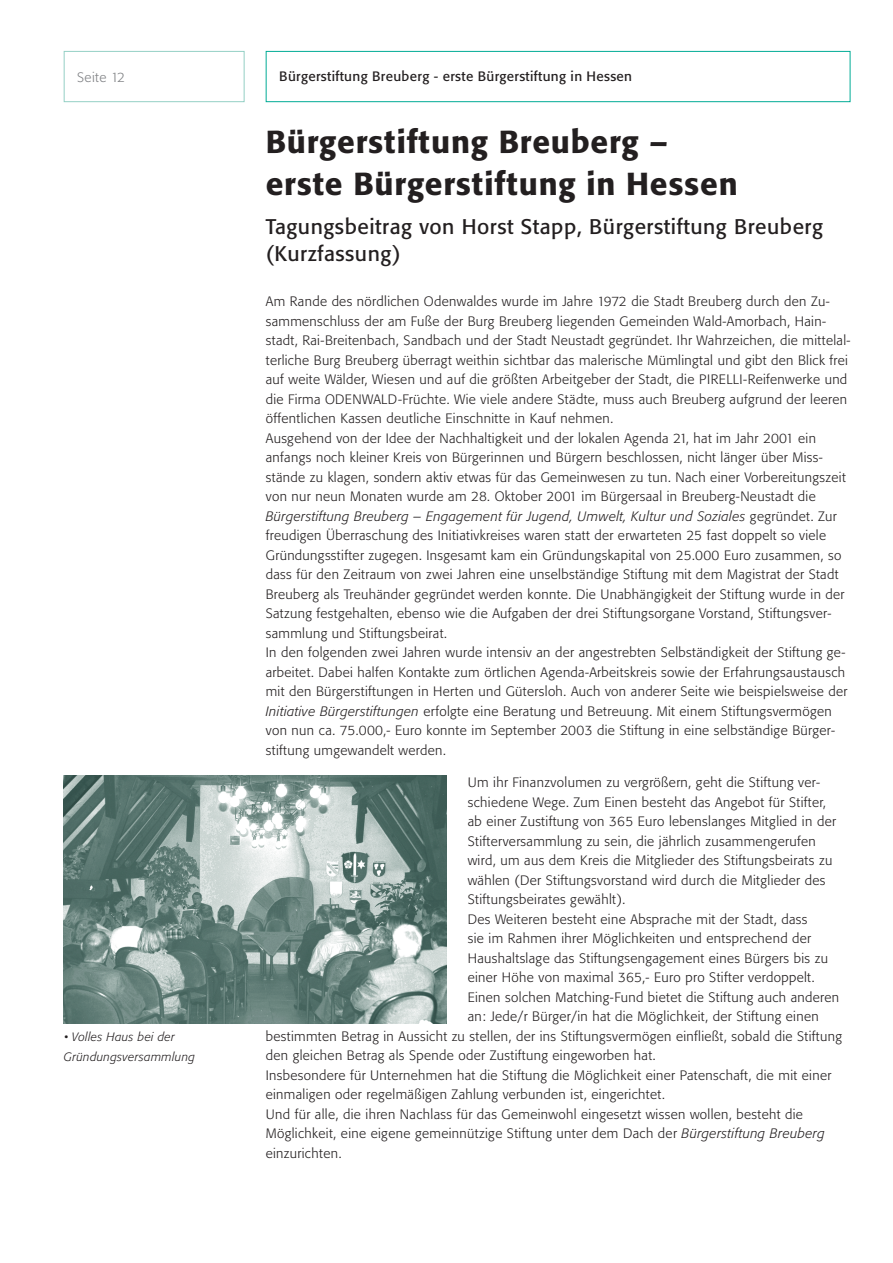
<style>
.page{position:relative;width:893px;height:1263px;background:#fff}
.page>*{position:absolute;margin:0;border:0;box-sizing:border-box;transform-origin:0 0}
.t1{font:500 31.5px/42px "Tn T Form BSK";letter-spacing:.025em;color:#231f20}
.t2{font:21px/27px "Tn T Form BSK";letter-spacing:.025em;color:#231f20}
.t3{font:300 13.5px/19.5px "Tn T Form BSK";letter-spacing:.025em;color:#231f20}
.t4{font:13.5px "Tn T Form BSK";letter-spacing:.025em;color:#231f20}
.t5{font:300 13.5px "Tn T Form BSK";letter-spacing:.025em;color:#808285}
.t6{font:italic 300 12px/19.5px "Tn T Form BSK";letter-spacing:.025em;color:#231f20}
.s1{font-style:italic}
</style>
<div class="page">
<div style="left:266px;top:51px;width:584px;height:51px;border:1px solid #00ac96"></div>
<div style="left:64px;top:51px;width:180px;height:51px;border:1px solid #94d0c5"></div>
<img style="left:64px;top:775px;width:382px;height:248px">
<p class="t5" style="left:77px;top:69px;width:49px">Seite 12</p>
<p class="t4" style="left:279px;top:68px;width:354px">Bürgerstiftung Breuberg - erste Bürgerstiftung in Hessen</p>
<p class="t6" style="left:64px;top:1027px;width:133px">• Volles Haus bei der<br>Gründungsversammlung</p>
<h1 class="t1" style="left:266px;top:120px;width:473px">Bürgerstiftung Breuberg – erste Bürgerstiftung in Hessen</h1>
<h2 class="t2" style="left:266px;top:213px;width:559px">Tagungsbeitrag von Horst Stapp, Bürgerstiftung Breuberg (Kurzfassung)</h2>
<p class="t3" style="left:266px;top:292px;width:586px">Am Rande des nördlichen Odenwaldes wurde im Jahre 1972 die Stadt Breuberg durch den Zu&shy;sammenschluss der am Fuße der Burg Breuberg liegenden Gemeinden Wald-Amorbach, Hain&shy;stadt, Rai-Breitenbach, Sandbach und der Stadt Neustadt gegründet. Ihr Wahrzeichen, die mittelal&shy;terliche Burg Breuberg überragt weithin sichtbar das malerische Mümlingtal und gibt den Blick frei auf weite Wälder, Wiesen und auf die größten Arbeitgeber der Stadt, die PIRELLI-Reifenwerke und die Firma ODENWALD-Früchte. Wie viele andere Städte, muss auch Breuberg aufgrund der leeren öffentlichen Kassen deutliche Einschnitte in Kauf nehmen.<br>Ausgehend von der Idee der Nachhaltigkeit und der lokalen Agenda 21, hat im Jahr 2001 ein anfangs noch kleiner Kreis von Bürgerinnen und Bürgern beschlossen, nicht länger über Miss&shy;stände zu klagen, sondern aktiv etwas für das Gemeinwesen zu tun. Nach einer Vorbereitungszeit von nur neun Monaten wurde am 28. Oktober 2001 im Bürgersaal in Breuberg-Neustadt die <span class="s1">Bürgerstiftung Breuberg – Engagement für Jugend, Umwelt, Kultur und Soziales</span> gegründet. Zur freudigen Überraschung des Initiativkreises waren statt der erwarteten 25 fast doppelt so viele Gründungsstifter zugegen. Insgesamt kam ein Gründungskapital von 25.000 Euro zusammen, so dass für den Zeitraum von zwei Jahren eine unselbständige Stiftung mit dem Magistrat der Stadt Breuberg als Treuhänder gegründet werden konnte. Die Unabhängigkeit der Stiftung wurde in der Satzung festgehalten, ebenso wie die Aufgaben der drei Stiftungsorgane Vorstand, Stiftungsver&shy;sammlung und Stiftungsbeirat.<br>In den folgenden zwei Jahren wurde intensiv an der angestrebten Selbständigkeit der Stiftung ge&shy;arbeitet. Dabei halfen Kontakte zum örtlichen Agenda-Arbeitskreis sowie der Erfahrungsaustausch mit den Bürgerstiftungen in Herten und Gütersloh. Auch von anderer Seite wie beispielsweise der <span class="s1">Initiative Bürgerstiftungen</span> erfolgte eine Beratung und Betreuung. Mit einem Stiftungsvermögen von nun ca. 75.000,- Euro konnte im September 2003 die Stiftung in eine selbständige Bürger&shy;stiftung umgewandelt werden.</p>
<p class="t3" style="left:468px;top:773px;width:354px">Um ihr Finanzvolumen zu vergrößern, geht die Stiftung ver-</p>
<p class="t3" style="left:468px;top:792px;width:360px">schiedene Wege. Zum Einen besteht das Angebot für Stifter,</p>
<p class="t3" style="left:468px;top:812px;width:370px">ab einer Zustiftung von 365 Euro lebenslanges Mitglied in der</p>
<p class="t3" style="left:468px;top:831px;width:349px">Stifterversammlung zu sein, die jährlich zusammengerufen</p>
<p class="t3" style="left:468px;top:851px;width:366px">wird, um aus dem Kreis die Mitglieder des Stiftungsbeirats zu</p>
<p class="t3" style="left:468px;top:870px;width:359px">wählen (Der Stiftungsvorstand wird durch die Mitglieder des</p>
<p class="t3" style="left:468px;top:890px;width:159px">Stiftungsbeirates gewählt).</p>
<p class="t3" style="left:468px;top:909px;width:341px">Des Weiteren besteht eine Absprache mit der Stadt, dass</p>
<p class="t3" style="left:468px;top:929px;width:345px">sie im Rahmen ihrer Möglichkeiten und entsprechend der</p>
<p class="t3" style="left:468px;top:948px;width:362px">Haushaltslage das Stiftungsengagement eines Bürgers bis zu</p>
<p class="t3" style="left:468px;top:968px;width:348px">einer Höhe von maximal 365,- Euro pro Stifter verdoppelt.</p>
<p class="t3" style="left:468px;top:987px;width:373px">Einen solchen Matching-Fund bietet die Stiftung auch anderen</p>
<p class="t3" style="left:468px;top:1007px;width:352px">an: Jede/r Bürger/in hat die Möglichkeit, der Stiftung einen</p>
<p class="t3" style="left:266px;top:1026px;width:578px">bestimmten Betrag in Aussicht zu stellen, der ins Stiftungsvermögen einfließt, sobald die Stiftung</p>
<p class="t3" style="left:266px;top:1046px;width:391px">den gleichen Betrag als Spende oder Zustiftung eingeworben hat.</p>
<p class="t3" style="left:266px;top:1065px;width:567px">Insbesondere für Unternehmen hat die Stiftung die Möglichkeit einer Patenschaft, die mit einer</p>
<p class="t3" style="left:266px;top:1085px;width:401px">einmaligen oder regelmäßigen Zahlung verbunden ist, eingerichtet.</p>
<p class="t3" style="left:266px;top:1104px;width:539px">Und für alle, die ihren Nachlass für das Gemeinwohl eingesetzt wissen wollen, besteht die</p>
<p class="t3" style="left:266px;top:1124px;width:560px">Möglichkeit, eine eigene gemeinnützige Stiftung unter dem Dach der <span class="s1">Bürgerstiftung Breuberg</span></p>
<p class="t3" style="left:266px;top:1143px;width:77px">einzurichten.</p>
</div>
